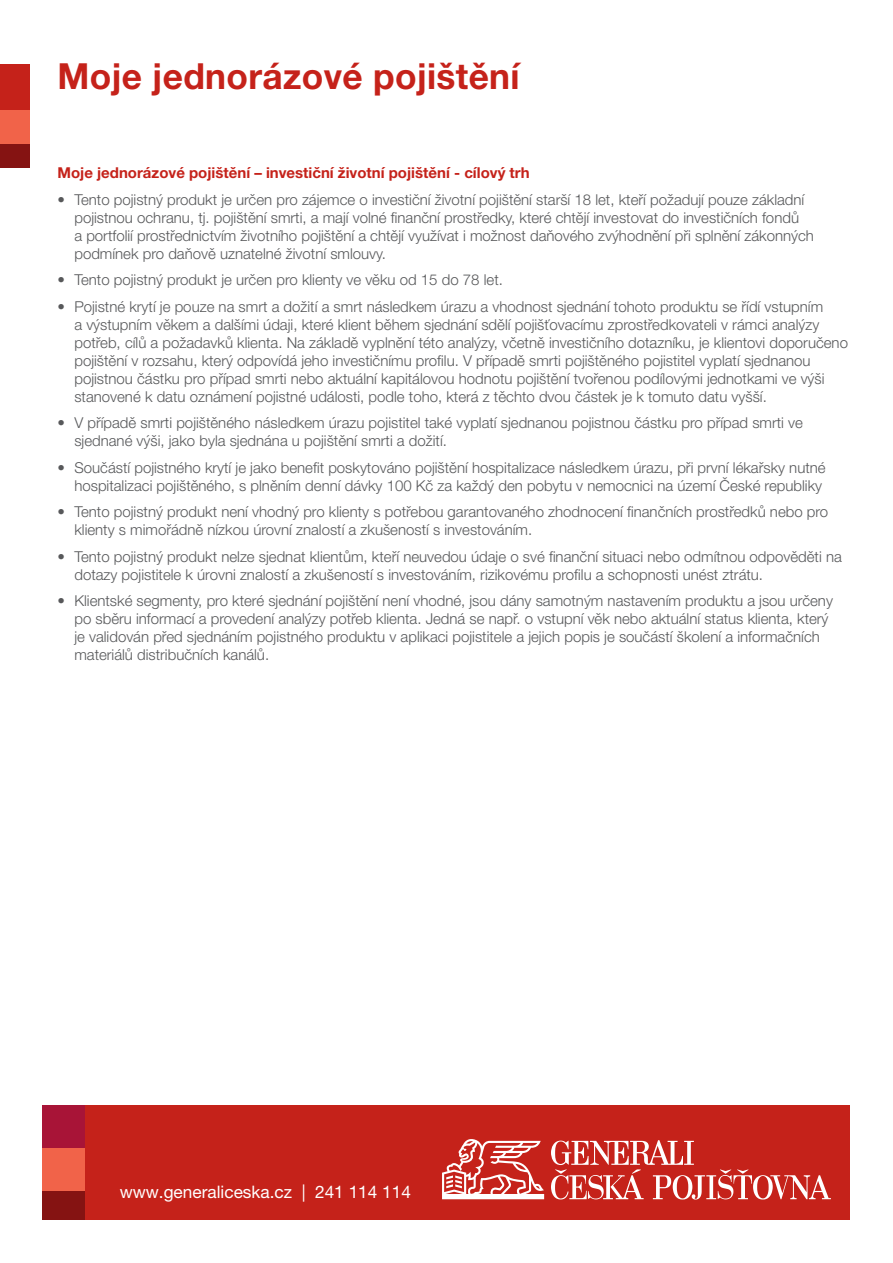
<style>
.page{position:relative;width:893px;height:1263px;background:#fff}
.page>*{position:absolute;margin:0;border:0;box-sizing:border-box;transform-origin:0 0}
.t1{font:700 36px "Helvetica Neue LT Pro";letter-spacing:.01em;color:#c5221a}
.t2{font:17.25px "Helvetica Neue LT Pro";color:#fff}
.t3{font:300 15px/18px "Helvetica Neue LT Pro";color:#57585a}
.t4{font:700 15px "Helvetica Neue LT Pro";color:#c5221a}
</style>
<div class="page">
<div style="left:43px;top:1105px;width:807px;height:114px;background:#c5221a"></div>
<div style="left:43px;top:1105px;width:42px;height:43px;background:#a81437"></div>
<div style="left:43px;top:1148px;width:42px;height:43px;background:#f16349"></div>
<div style="left:43px;top:1191px;width:42px;height:28px;background:#851312"></div>
<svg style="left:551px;top:1140px;width:280px;height:59px"></svg>
<svg style="left:442px;top:1139px;width:102px;height:60px"></svg>
<div style="left:0;top:64px;width:30px;height:103px;background:#c5221a"></div>
<div style="left:0;top:110px;width:30px;height:34px;background:#f16349"></div>
<div style="left:0;top:144px;width:30px;height:23px;background:#851312"></div>
<h1 class="t1" style="left:57px;top:54px;width:464px">Moje jednorázové pojištění</h1>
<p class="t4" style="left:57px;top:164px;width:474px">Moje jednorázové pojištění – investiční životní pojištění - cílový trh</p>
<p class="t3" style="left:74px;top:190px;width:741px;text-indent:-17px">• Tento pojistný produkt je určen pro zájemce o investiční životní pojištění starší 18 let, kteří požadují pouze základní pojistnou ochranu, tj. pojištění smrti, a mají volné finanční prostředky, které chtějí investovat do investičních fondů<br>a portfolií prostřednictvím životního pojištění a chtějí využívat i možnost daňového zvýhodnění při splnění zákonných podmínek pro daňově uznatelné životní smlouvy.</p>
<p class="t3" style="left:57px;top:270px;width:447px">• Tento pojistný produkt je určen pro klienty ve věku od 15 do 78 let.</p>
<p class="t3" style="left:74px;top:297px;width:775px;text-indent:-17px">• Pojistné krytí je pouze na smrt a dožití a smrt následkem úrazu a vhodnost sjednání tohoto produktu se řídí vstupním<br>a výstupním věkem a dalšími údaji, které klient během sjednání sdělí pojišťovacímu zprostředkovateli v rámci analýzy potřeb, cílů a požadavků klienta. Na základě vyplnění této analýzy, včetně investičního dotazníku, je klientovi doporučeno pojištění v rozsahu, který odpovídá jeho investičnímu profilu. V případě smrti pojištěného pojistitel vyplatí sjednanou pojistnou částku pro případ smrti nebo aktuální kapitálovou hodnotu pojištění tvořenou podílovými jednotkami ve výši stanovené k datu oznámení pojistné události, podle toho, která z těchto dvou částek je k tomuto datu vyšší.</p>
<p class="t3" style="left:74px;top:414px;width:730px;text-indent:-17px">• V případě smrti pojištěného následkem úrazu pojistitel také vyplatí sjednanou pojistnou částku pro případ smrti ve sjednané výši, jako byla sjednána u pojištění smrti a dožití.</p>
<p class="t3" style="left:57px;top:458px;width:770px;text-align:right">• Součástí pojistného krytí je jako benefit poskytováno pojištění hospitalizace následkem úrazu, při první lékařsky nutné hospitalizaci pojištěného, s plněním denní dávky 100 Kč za každý den pobytu v nemocnici na území České republiky</p>
<p class="t3" style="left:74px;top:503px;width:755px;text-indent:-17px">• Tento pojistný produkt není vhodný pro klienty s potřebou garantovaného zhodnocení finančních prostředků nebo pro klienty s mimořádně nízkou úrovní znalostí a zkušeností s investováním.</p>
<p class="t3" style="left:74px;top:547px;width:769px;text-indent:-17px">• Tento pojistný produkt nelze sjednat klientům, kteří neuvedou údaje o své finanční situaci nebo odmítnou odpověděti na dotazy pojistitele k úrovni znalostí a zkušeností s investováním, rizikovému profilu a schopnosti unést ztrátu.</p>
<p class="t3" style="left:74px;top:592px;width:760px;text-indent:-17px">• Klientské segmenty, pro které sjednání pojištění není vhodné, jsou dány samotným nastavením produktu a jsou určeny po sběru informací a provedení analýzy potřeb klienta. Jedná se např. o vstupní věk nebo aktuální status klienta, který je validován před sjednáním pojistného produktu v aplikaci pojistitele a jejich popis je součástí školení a informačních materiálů distribučních kanálů.</p>
<p class="t2" style="left:120px;top:1182px;width:293px">www.generaliceska.cz | 241 114 114</p>
</div>
